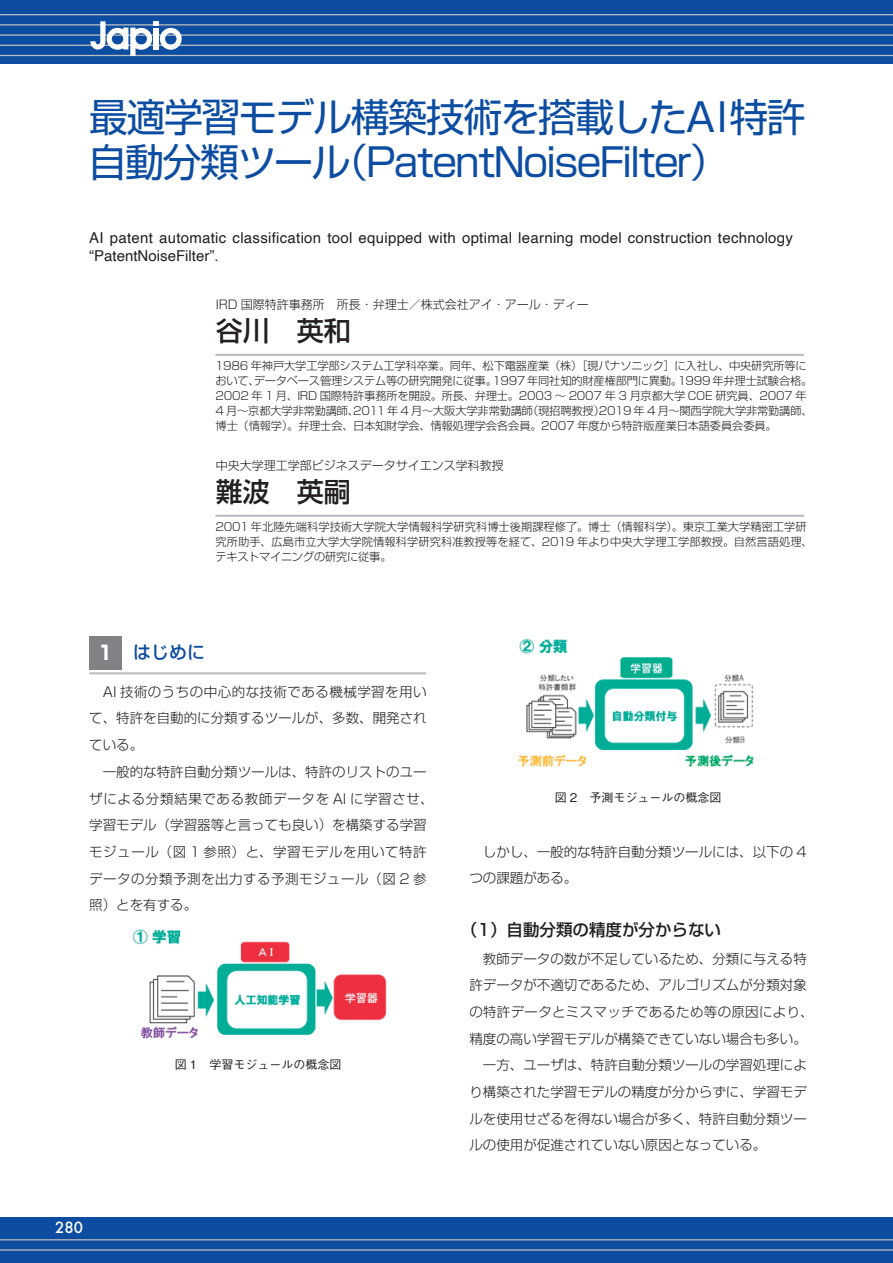
<style>
.page{position:relative;width:893px;height:1263px;background:#fff}
.page>*{position:absolute;margin:0;border:0;box-sizing:border-box;transform-origin:0 0}
.寄稿集タイトル{font:39px/45px "Shin Go Pr 5";letter-spacing:-.045em;color:#0d4da1}
.肩書き_名前{font:500 27px "Shin Go Pro";color:#231f20}
.本文{font:700 19.5px "Shin Go Pr 5";color:#fff}
.見出し_大{font:500 18px "Shin Go Pro";color:#0d4da1}
.見出し_中{font:500 16.5px "Shin Go Pr 5";color:#231f20}
.寄稿集英タイトル{font:15px/18px "Helvetica";letter-spacing:.02em;color:#231f20}
.t1{font:500 15px "Futura";color:#fff}
.本文-2{font:300 13.5px/26.7px "Shin Go Pr 5";color:#231f20;text-align:justify}
.本文-3{font:300 13.5px/26.7px "Shin Go Pr 5";letter-spacing:.035em;color:#231f20}
.肩書き_名前-2{font:300 12px "Shin Go Pro";color:#231f20}
.t2{font:500 12px "Gothic BBB Pro";color:#231f20}
.PROFILE{font:300 11.25px/15px "Shin Go Pro";letter-spacing:-.015em;color:#231f20}
</style>
<div class="page">
<div style="left:0;top:0;width:893px;height:64px;background:#0d4da1"></div>
<div style="left:0;top:1217px;width:893px;height:46px;background:#0d4da1"></div>
<hr style="left:0;top:14px;width:893px;height:1px;background:#bcbdc0">
<hr style="left:0;top:24px;width:893px;height:2px;background:#bcbdc0">
<hr style="left:0;top:34px;width:893px;height:2px;background:#bcbdc0">
<hr style="left:0;top:45px;width:893px;height:1px;background:#bcbdc0">
<hr style="left:0;top:55px;width:893px;height:1px;background:#bcbdc0">
<hr style="left:0;top:1239px;width:893px;height:1px;background:#bcbdc0">
<hr style="left:0;top:1249px;width:893px;height:2px;background:#bcbdc0">
<svg style="left:90px;top:21px;width:92px;height:35px"></svg>
<div style="left:89px;top:636px;width:33px;height:33px;background:#808285"></div>
<hr style="left:89px;top:672px;width:337px;height:2px;background:#bcbdc0">
<img style="left:132px;top:929px;width:255px;height:110px">
<img style="left:517px;top:638px;width:237px;height:129px">
<hr style="left:215px;top:354px;width:589px;height:2px;background:#bcbdc0">
<hr style="left:215px;top:515px;width:589px;height:2px;background:#bcbdc0">
<p class="寄稿集タイトル" style="left:88px;top:91px;width:719px">最適学習モデル構築技術を搭載したAI特許自動分類ツール（PatentNoiseFilter）</p>
<p class="寄稿集英タイトル" style="left:89px;top:229px;width:705px">AI patent automatic classification tool equipped with optimal learning model construction technology “PatentNoiseFilter”.</p>
<p class="肩書き_名前-2" style="left:216px;top:295px;width:374px">IRD 国際特許事務所　所長・弁理士／株式会社アイ・アール・ディー</p>
<p class="肩書き_名前" style="left:216px;top:309px;width:136px">谷川　英和</p>
<p class="PROFILE" style="left:215px;top:356px;width:599px">1986 年神戸大学工学部システム工学科卒業。同年、松下電器産業（株）［現パナソニック］に入社し、中央研究所等において、データベース管理システム等の研究開発に従事。1997 年同社知的財産権部門に異動。1999 年弁理士試験合格。2002 年 1 月、IRD 国際特許事務所を開設。所長、弁理士。2003 ～ 2007 年 3 月京都大学 COE 研究員、2007 年4 月～京都大学非常勤講師、2011 年 4 月～大阪大学非常勤講師（現招聘教授）2019 年 4 月～関西学院大学非常勤講師、博士（情報学）。弁理士会、日本知財学会、情報処理学会各会員。2007 年度から特許版産業日本語委員会委員。</p>
<p class="肩書き_名前-2" style="left:216px;top:456px;width:290px">中央大学理工学部ビジネスデータサイエンス学科教授</p>
<p class="肩書き_名前" style="left:216px;top:470px;width:136px">難波　英嗣</p>
<p class="PROFILE" style="left:216px;top:517px;width:599px">2001 年北陸先端科学技術大学院大学情報科学研究科博士後期課程修了。博士（情報科学）。東京工業大学精密工学研究所助手、広島市立大学大学院情報科学研究科准教授等を経て、2019 年より中央大学理工学部教授。自然言語処理、テキストマイニングの研究に従事。</p>
<p class="本文" style="left:98px;top:637px;width:17px">1</p>
<p class="見出し_大" style="left:133px;top:637px;width:73px">はじめに</p>
<p class="本文-2" style="left:89px;top:677px;width:339px;text-indent:14px">AI 技術のうちの中心的な技術である機械学習を用いて、特許を自動的に分類するツールが、多数、開発されている。</p>
<p class="本文-3" style="left:89px;top:757px;width:346px;text-indent:14px">一般的な特許自動分類ツールは、特許のリストのユーザによる分類結果である教師データを AI に学習させ、学習モデル（学習器等と言っても良い）を構築する学習モジュール（図 1 参照）と、学習モデルを用いて特許データの分類予測を出力する予測モジュール（図 2 参照）とを有する。</p>
<h3 class="t1" style="left:55px;top:1217px;width:29px">280</h3>
<p class="t2" style="left:175px;top:1055px;width:168px">図 1　学習モジュールの概念図</p>
<p class="t2" style="left:555px;top:788px;width:168px">図 2　予測モジュールの概念図</p>
<p class="本文-2" style="left:469px;top:837px;width:339px;text-indent:14px">しかし、一般的な特許自動分類ツールには、以下の 4つの課題がある。</p>
<p class="見出し_中" style="left:461px;top:917px;width:262px">（1）自動分類の精度が分からない</p>
<p class="本文-2" style="left:469px;top:944px;width:346px;text-align:center">教師データの数が不足しているため、分類に与える特<br>許データが不適切であるため、アルゴリズムが分類対象の特許データとミスマッチであるため等の原因により、精度の高い学習モデルが構築できていない場合も多い。</p>
<p class="本文-2" style="left:469px;top:1050px;width:339px;text-indent:14px">一方、ユーザは、特許自動分類ツールの学習処理により構築された学習モデルの精度が分からずに、学習モデルを使用せざるを得ない場合が多く、特許自動分類ツールの使用が促進されていない原因となっている。</p>
</div>
